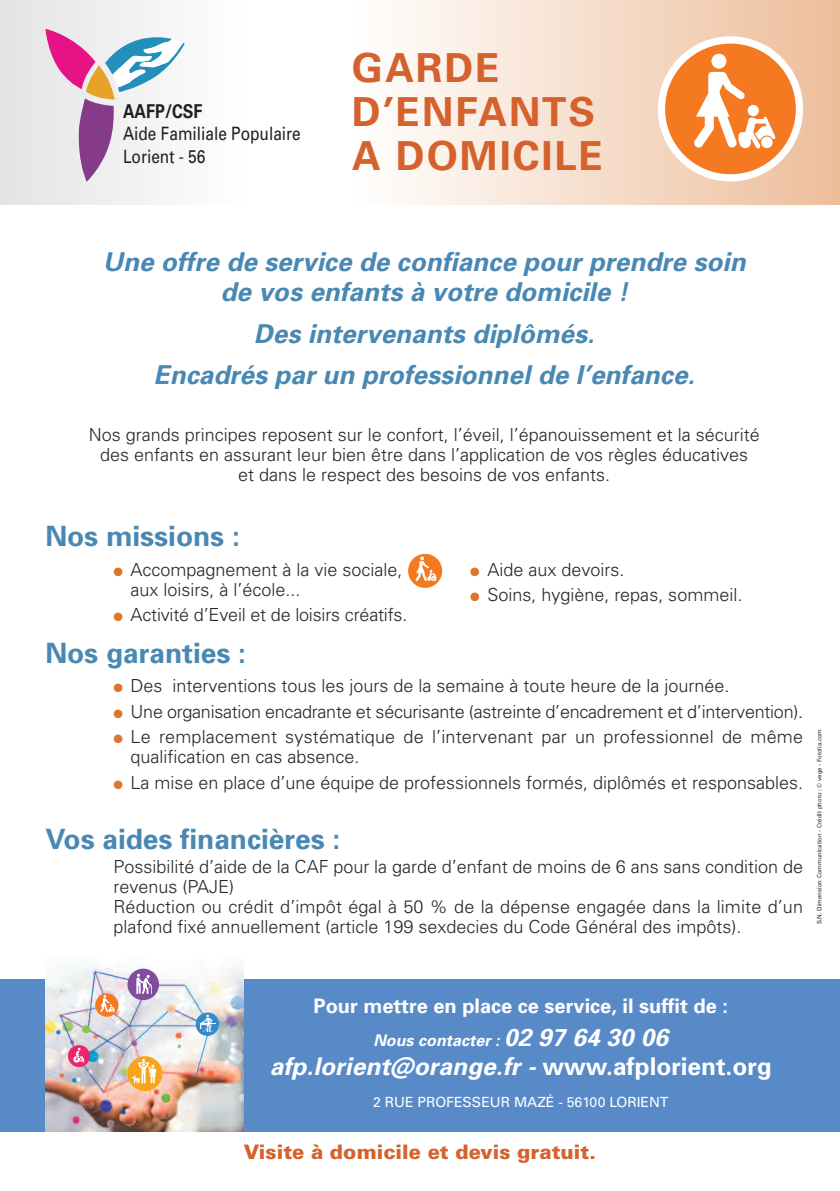
<style>
.page{position:relative;width:840px;height:1191px;background:#fff}
.page>*{position:absolute;margin:0;border:0;box-sizing:border-box;transform-origin:0 0}
.t1{font:700 40px/44px "Univers";letter-spacing:.05em;color:#d5622c}
.t2{font:700 28px "Univers";color:#4888b3}
.t3{font:italic 700 26px/30px "Univers";letter-spacing:.005em;color:#4888b3;text-align:center}
.t4{font:italic 700 24.4px "Univers";letter-spacing:.005em;color:#fff}
.t5{font:700 20px "Univers";color:#fff}
.t6{font:900 20px "Univers CE";color:#d5622c}
.t7{font:700 19.2px "Univers CE";color:#231f20;scale:.84 1}
.t8{font:18.4px/22.4px "Univers";color:#231f20;scale:.84 1}
.t9{font:300 18px/20px "Univers";color:#272627}
.t10{font:italic 700 16px "Univers";letter-spacing:.005em;color:#fff}
.t11{font:500 14px "Univers CE";color:#fff}
.t12{font:500 6px "Univers CE";color:#272627}
.s1{color:#da762e}
.s2{font-size:24.4px}
.s3{font-style:normal}
</style>
<div class="page">
<div style="left:0;top:0;width:244px;height:204px;background:linear-gradient(to right,#e3e3e4,#fefefe)"></div>
<div style="left:351px;top:0;width:488px;height:204px;background:linear-gradient(to right,#fff,#edbe9b)"></div>
<div style="left:0;top:979px;width:839px;height:152px;background:#588ac8"></div>
<svg style="left:45px;top:29px;width:139px;height:153px"></svg>
<img style="left:45px;top:965px;width:198px;height:166px">
<div style="left:127px;top:968px;width:32px;height:32px;background:#804c9e;border-radius:50%"></div>
<svg style="left:136px;top:973px;width:16px;height:21px"></svg>
<div style="left:127px;top:1056px;width:35px;height:35px;background:#f9a51b;border-radius:50%"></div>
<svg style="left:132px;top:1058px;width:24px;height:25px"></svg>
<div style="left:95px;top:993px;width:23px;height:23px;background:#f47921;border-radius:50%"></div>
<svg style="left:100px;top:995px;width:15px;height:17px"></svg>
<div style="left:68px;top:1045px;width:22px;height:22px;background:#ed246d;border-radius:50%"></div>
<svg style="left:73px;top:1047px;width:11px;height:15px"></svg>
<div style="left:196px;top:1012px;width:23px;height:24px;background:#348bcb;border-radius:50%"></div>
<svg style="left:200px;top:1014px;width:15px;height:18px"></svg>
<div style="left:657px;top:36px;width:145px;height:145px;background:#fff;border-radius:73px"></div>
<svg style="left:664px;top:44px;width:131px;height:130px"></svg>
<svg style="left:406px;top:552px;width:38px;height:38px"></svg>
<div style="left:408px;top:554px;width:34px;height:34px;background:#f47921;border-radius:50%"></div>
<svg style="left:415px;top:556px;width:21px;height:25px"></svg>
<p class="t7" style="left:123px;top:104px;width:96px">AAFP/CSF</p>
<p class="t8" style="left:123px;top:124px;width:213px">Aide Familiale Populaire<br>Lorient - 56</p>
<h1 class="t1" style="left:351px;top:50px;width:253px">GARDE<br>D’ENFANTS<br>A DOMICILE</h1>
<h3 class="t3" style="left:103px;top:249px;width:644px">Une offre de service de confiance pour prendre soin de vos enfants à votre domicile !</h3>
<h3 class="t3" style="left:154px;top:315px;width:542px;line-height:41.4px">Des intervenants diplômés.<br>Encadrés par un professionnel de l’enfance.</h3>
<p class="t9" style="left:89px;top:426px;width:672px;text-align:center">Nos grands principes reposent sur le confort, l’éveil, l’épanouissement et la sécurité des enfants en assurant leur bien être dans l’application de vos règles éducatives<br>et dans le respect des besoins de vos enfants.</p>
<h2 class="t2" style="left:45px;top:526px;width:196px">Nos missions :</h2>
<p class="t9" style="left:130px;top:561px;width:273px;text-indent:-17px"><span class="s1">●</span> Accompagnement à la vie sociale, aux loisirs, à l’école...</p>
<p class="t9" style="left:113px;top:606px;width:295px"><span class="s1">●</span> Activité d’Eveil et de loisirs créatifs.</p>
<p class="t9" style="left:470px;top:561px;width:155px"><span class="s1">●</span> Aide aux devoirs.</p>
<p class="t9" style="left:470px;top:586px;width:273px"><span class="s1">●</span> Soins, hygiène, repas, sommeil.</p>
<h2 class="t2" style="left:45px;top:642px;width:202px">Nos garanties :</h2>
<p class="t9" style="left:113px;top:677px;width:617px"><span class="s1">●</span> Des interventions tous les jours de la semaine à toute heure de la journée.</p>
<p class="t9" style="left:113px;top:703px;width:690px"><span class="s1">●</span> Une organisation encadrante et sécurisante (astreinte d’encadrement et d’intervention).</p>
<p class="t9" style="left:130px;top:728px;width:673px;text-indent:-17px"><span class="s1">●</span> Le remplacement systématique de l’intervenant par un professionnel de même qualification en cas absence.</p>
<p class="t9" style="left:113px;top:774px;width:690px"><span class="s1">●</span> La mise en place d’une équipe de professionnels formés, diplômés et responsables.</p>
<h2 class="t2" style="left:45px;top:828px;width:296px">Vos aides financières :</h2>
<p class="t9" style="left:113px;top:858px;width:690px">Possibilité d’aide de la CAF pour la garde d’enfant de moins de 6 ans sans condition de revenus (PAJE)<br>Réduction ou crédit d’impôt égal à 50 % de la dépense engagée dans la limite d’un plafond fixé annuellement (article 199 sexdecies du Code Général des impôts).</p>
<p class="t12" style="left:816px;top:924px;width:197px;rotate:-90deg">S.N. Dimension Communication - Crédit photo : © vege - Fotolia.com</p>
<p class="t5" style="left:313px;top:998px;width:415px">Pour mettre en place ce service, il suffit de :</p>
<p class="t10" style="left:373px;top:1034px;width:296px">Nous contacter : <span class="s2">02 97 64 30 06</span></p>
<h3 class="t4" style="left:269px;top:1057px;width:503px">afp.lorient@orange.fr - <span class="s3">www.afplorient.org</span></h3>
<p class="t11" style="left:373px;top:1096px;width:296px">2 RUE PROFESSEUR MAZÉ - 56100 LORIENT</p>
<p class="t6" style="left:244px;top:1144px;width:353px">Visite à domicile et devis gratuit.</p>
</div>
